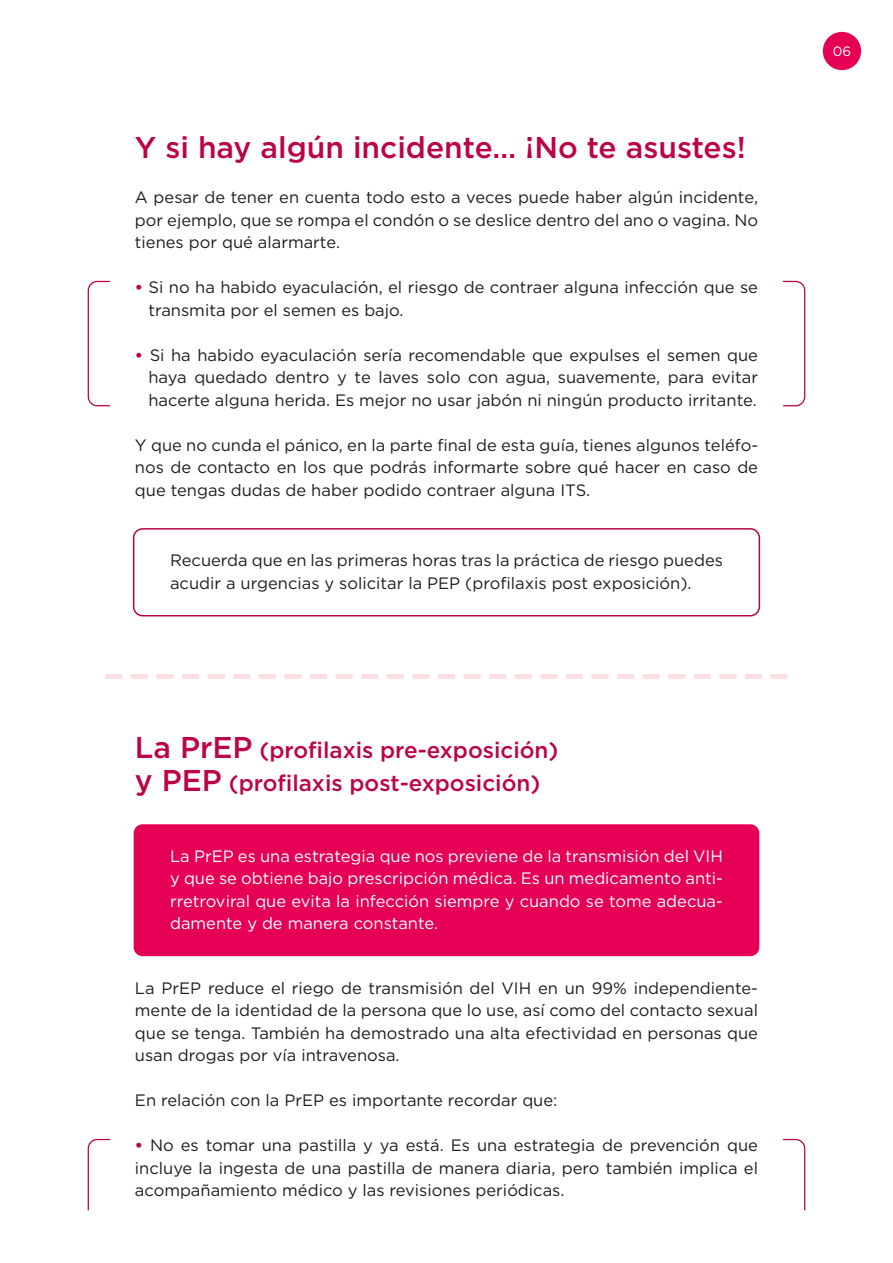
<style>
.page{position:relative;width:893px;height:1263px;background:#fff}
.page>*{position:absolute;margin:0;border:0;box-sizing:border-box;transform-origin:0 0}
.t1{font:500 30px "Gotham";color:#bb0346}
.t2{font:500 22.5px/33px "Gotham";color:#bb0346}
.t3{font:16.5px/22.5px "Gotham";color:#1d1d1b;text-align:justify}
.t4{font:16.5px/22.5px "Gotham";color:#fff;text-align:justify}
.t5{font:13.5px "Gotham";color:#fff}
.s1{font-weight:700;color:#bb0346}
.s2{font-size:30px}
</style>
<div class="page">
<svg style="left:87px;top:280px;width:24px;height:127px"></svg>
<svg style="left:782px;top:280px;width:24px;height:127px"></svg>
<svg style="left:87px;top:1138px;width:24px;height:73px"></svg>
<svg style="left:782px;top:1138px;width:24px;height:73px"></svg>
<div style="left:133px;top:528px;width:627px;height:88px;border:2px solid #bb0346;border-radius:9px"></div>
<div style="left:134px;top:824px;width:625px;height:132px;background:#e50056;border-radius:9px"></div>
<svg style="left:105px;top:674px;width:683px;height:5px"></svg>
<div style="left:823px;top:32px;width:38px;height:38px;background:#e50056;border-radius:50%"></div>
<h1 class="t1" style="left:135px;top:128px;width:612px">Y si hay algún incidente… ¡No te asustes!</h1>
<p class="t3" style="left:135px;top:186px;width:625px">A pesar de tener en cuenta todo esto a veces puede haber algún incidente, por ejemplo, que se rompa el condón o se deslice dentro del ano o vagina. No tienes por qué alarmarte.</p>
<p class="t3" style="left:148px;top:276px;width:611px;text-indent:-13px"><span class="s1">•</span> Si no ha habido eyaculación, el riesgo de contraer alguna infección que se transmita por el semen es bajo.</p>
<p class="t3" style="left:148px;top:343px;width:611px;text-indent:-13px"><span class="s1">•</span> Si ha habido eyaculación sería recomendable que expulses el semen que haya quedado dentro y te laves solo con agua, suavemente, para evitar hacerte alguna herida. Es mejor no usar jabón ni ningún producto irritante.</p>
<p class="t3" style="left:135px;top:433px;width:625px">Y que no cunda el pánico, en la parte final de esta guía, tienes algunos teléfo&shy;nos de contacto en los que podrás informarte sobre qué hacer en caso de que tengas dudas de haber podido contraer alguna ITS.</p>
<p class="t3" style="left:170px;top:549px;width:554px">Recuerda que en las primeras horas tras la práctica de riesgo puedes acudir a urgencias y solicitar la PEP (profilaxis post exposición).</p>
<h2 class="t2" style="left:135px;top:733px;width:425px"><span class="s2">La PrEP</span> (profilaxis pre-exposición) <span class="s2">y PEP</span> (profilaxis post-exposición)</h2>
<p class="t4" style="left:170px;top:844px;width:554px">La PrEP es una estrategia que nos previene de la transmisión del VIH y que se obtiene bajo prescripción médica. Es un medicamento anti&shy;rretroviral que evita la infección siempre y cuando se tome adecua&shy;damente y de manera constante.</p>
<p class="t3" style="left:135px;top:976px;width:625px">La PrEP reduce el riego de transmisión del VIH en un 99% independiente&shy;mente de la identidad de la persona que lo use, así como del contacto sexual que se tenga. También ha demostrado una alta efectividad en personas que usan drogas por vía intravenosa.</p>
<p class="t3" style="left:135px;top:1089px;width:424px">En relación con la PrEP es importante recordar que:</p>
<p class="t3" style="left:135px;top:1134px;width:625px"><span class="s1">•</span> No es tomar una pastilla y ya está. Es una estrategia de prevención que incluye la ingesta de una pastilla de manera diaria, pero también implica el acompañamiento médico y las revisiones periódicas.</p>
<p class="t5" style="left:833px;top:42px;width:20px">06</p>
</div>
